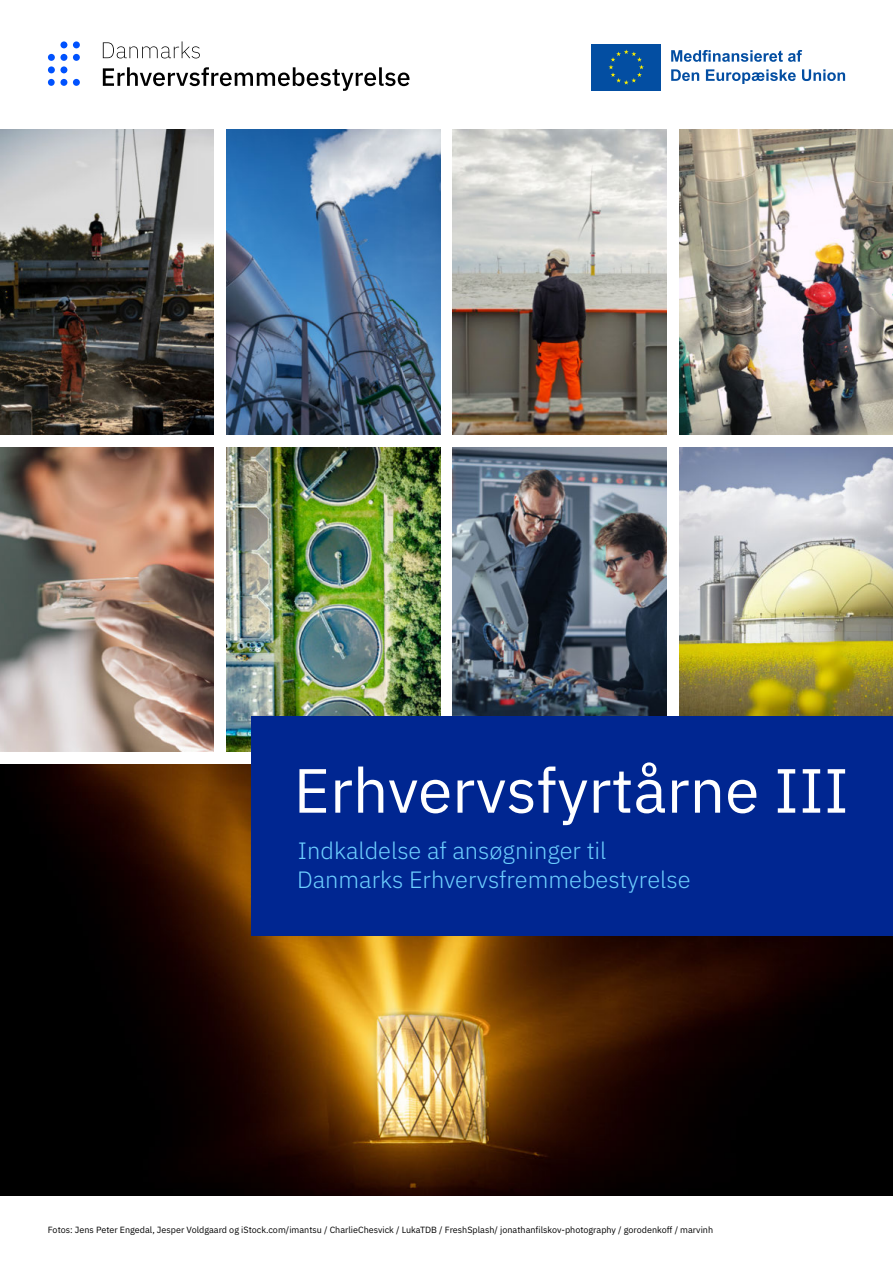
<style>
.page{position:relative;width:893px;height:1263px;background:#fff}
.page>*{position:absolute;margin:0;border:0;box-sizing:border-box;transform-origin:0 0}
.t1{font:62.4px "IBM Plex Sans";color:#fff}
.t2{font:300 23.7px/29.1px "IBM Plex Sans";color:#6dcfff}
.t3{font:9px "IBM Plex Sans";color:#000}
.s1{font-family:"IBM Plex Sans 2"}
</style>
<div class="page">
<svg style="left:103px;top:67px;width:306px;height:24px"></svg>
<svg style="left:103px;top:41px;width:97px;height:17px"></svg>
<div style="left:60px;top:66px;width:7px;height:7px;background:#0052fe;border-radius:50%"></div>
<div style="left:48px;top:79px;width:7px;height:7px;background:#0052fe;border-radius:50%"></div>
<div style="left:60px;top:54px;width:7px;height:7px;background:#0052fe;border-radius:50%"></div>
<div style="left:48px;top:54px;width:7px;height:7px;background:#0052fe;border-radius:50%"></div>
<div style="left:48px;top:66px;width:7px;height:7px;background:#0052fe;border-radius:50%"></div>
<div style="left:73px;top:54px;width:7px;height:7px;background:#0052fe;border-radius:50%"></div>
<div style="left:60px;top:41px;width:7px;height:7px;background:#0052fe;border-radius:50%"></div>
<div style="left:73px;top:41px;width:7px;height:7px;background:#0052fe;border-radius:50%"></div>
<div style="left:60px;top:79px;width:7px;height:7px;background:#0052fe;border-radius:50%"></div>
<div style="left:73px;top:79px;width:7px;height:7px;background:#0052fe;border-radius:50%"></div>
<svg style="left:591px;top:90px;width:70px;height:1px"></svg>
<div style="left:591px;top:44px;width:70px;height:46px;background:#034ea2"></div>
<svg style="left:609px;top:50px;width:35px;height:35px"></svg>
<svg style="left:671px;top:50px;width:131px;height:12px"></svg>
<svg style="left:671px;top:69px;width:28px;height:12px"></svg>
<svg style="left:706px;top:69px;width:90px;height:15px"></svg>
<svg style="left:802px;top:69px;width:43px;height:12px"></svg>
<img style="left:0;top:130px;width:214px;height:304px">
<img style="left:226px;top:130px;width:214px;height:304px">
<img style="left:453px;top:130px;width:213px;height:304px">
<img style="left:679px;top:130px;width:214px;height:304px">
<img style="left:0;top:447px;width:214px;height:304px">
<img style="left:226px;top:447px;width:214px;height:304px">
<img style="left:453px;top:447px;width:213px;height:269px">
<img style="left:679px;top:447px;width:214px;height:269px">
<img style="left:0;top:764px;width:893px;height:431px">
<div style="left:252px;top:716px;width:641px;height:220px;background:#002691"></div>
<p class="t1" style="left:294px;top:743px;width:557px">Erhvervsfyrtårne III</p>
<p class="t2" style="left:297px;top:834px;width:395px">Indkaldelse af ansøgninger til<br>Danmarks Erhvervsfremmebestyrelse</p>
<p class="t3" style="left:48px;top:1222px;width:667px">Fotos: Jens Peter Engedal, Jesper Voldgaard og iStock.com/imantsu / CharlieChesvick / LukaTDB / FreshSplash/ jonathanfils<span class="s1">k</span>ov-photography / gorodenkoff / marvinh</p>
</div>
